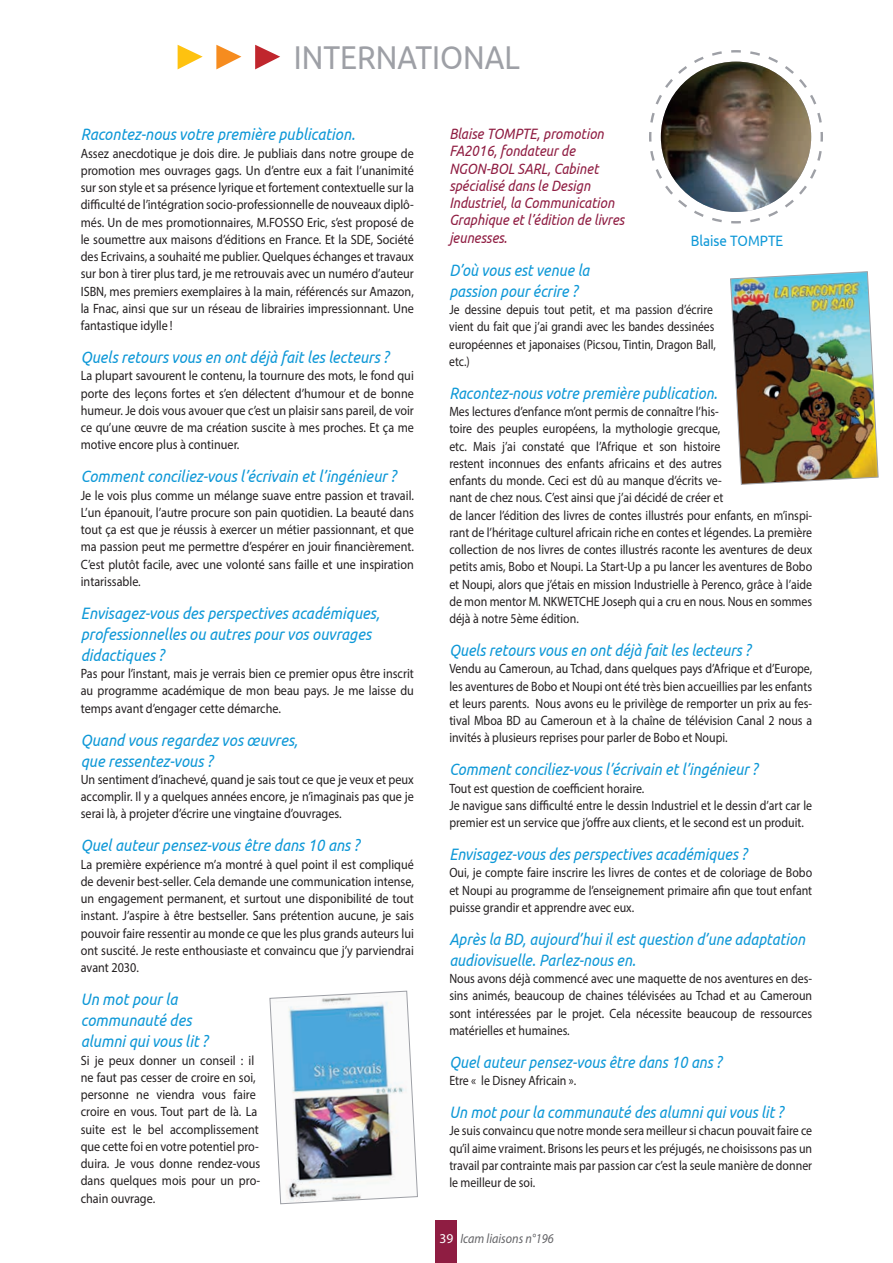
<style>
.page{position:relative;width:893px;height:1263px;background:#fff}
.page>*{position:absolute;margin:0;border:0;box-sizing:border-box;transform-origin:0 0}
.t1{font:33px "Ubuntu";color:#9ea0a6;scale:.9 1}
.t2{font:italic 16.5px/21px "Ubuntu";color:#0e98d7;scale:.88 1}
.t3{font:italic 16.5px/21px "Ubuntu";color:#0e98d7;scale:.9 1}
.t4{font:italic 15px/17.2px "Ubuntu";color:#8f1d42;scale:.88 1}
.t5{font:15px "Ubuntu";color:#0e98d7;scale:.9 1}
.t6{font:13.5px/17.2px "Myriad Pro";color:#231f20;text-align:justify;scale:.9 1}
.t7{font:13.5px/17.2px "Myriad Pro";color:#231f20;text-align:justify;scale:.88 1}
.t8{font:italic 13.5px "Myriad Pro";color:#636366;scale:.9 1}
.s1{font-style:normal;color:#fff}
</style>
<div class="page">
<div style="left:436px;top:1220px;width:21px;height:43px;background:#8f1d42"></div>
<svg style="left:178px;top:45px;width:25px;height:24px"></svg>
<svg style="left:216px;top:45px;width:25px;height:24px"></svg>
<svg style="left:255px;top:45px;width:25px;height:24px"></svg>
<svg style="left:649px;top:50px;width:174px;height:174px"></svg>
<img style="left:661px;top:62px;width:150px;height:150px;border-radius:75px">
<img style="left:269px;top:991px;width:149px;height:213px">
<img style="left:730px;top:271px;width:149px;height:214px">
<h1 class="t1" style="left:294px;top:38px;width:253px">INTERNATIONAL</h1>
<p class="t3" style="left:81px;top:123px;width:306px">Racontez-nous votre première publication.</p>
<p class="t6" style="left:81px;top:144px;width:372px">Assez anecdotique je dois dire. Je publiais dans notre groupe de promotion mes ouvrages gags. Un d’entre eux a fait l’unanimité sur son style et sa présence lyrique et fortement contextuelle sur la difficulté de l’intégration socio-professionnelle de nouveaux diplô&shy;més. Un de mes promotionnaires, M.FOSSO Eric, s’est proposé de le soumettre aux maisons d’éditions en France. Et la SDE, Société des Ecrivains, a souhaité me publier. Quelques échanges et travaux sur bon à tirer plus tard, je me retrouvais avec un numéro d’auteur ISBN, mes premiers exemplaires à la main, référencés sur Amazon, la Fnac, ainsi que sur un réseau de librairies impressionnant. Une fantastique idylle !</p>
<p class="t3" style="left:81px;top:346px;width:344px">Quels retours vous en ont déjà fait les lecteurs ?</p>
<p class="t6" style="left:81px;top:367px;width:372px">La plupart savourent le contenu, la tournure des mots, le fond qui porte des leçons fortes et s’en délectent d’humour et de bonne humeur. Je dois vous avouer que c’est un plaisir sans pareil, de voir ce qu’une œuvre de ma création suscite à mes proches. Et ça me motive encore plus à continuer.</p>
<p class="t3" style="left:81px;top:465px;width:352px">Comment conciliez-vous l’écrivain et l’ingénieur ?</p>
<p class="t6" style="left:81px;top:486px;width:372px">Je le vois plus comme un mélange suave entre passion et travail.<br>L’un épanouit, l’autre procure son pain quotidien. La beauté dans tout ça est que je réussis à exercer un métier passionnant, et que ma passion peut me permettre d’espérer en jouir financièrement.<br>C’est plutôt facile, avec une volonté sans faille et une inspiration intarissable.</p>
<p class="t3" style="left:81px;top:602px;width:334px">Envisagez-vous des perspectives académiques, professionnelles ou autres pour vos ouvrages didactiques ?</p>
<p class="t6" style="left:81px;top:665px;width:372px">Pas pour l’instant, mais je verrais bien ce premier opus être inscrit au programme académique de mon beau pays. Je me laisse du temps avant d’engager cette démarche.</p>
<p class="t3" style="left:81px;top:729px;width:243px">Quand vous regardez vos œuvres, que ressentez-vous ?</p>
<p class="t6" style="left:81px;top:770px;width:372px">Un sentiment d’inachevé, quand je sais tout ce que je veux et peux accomplir. Il y a quelques années encore, je n’imaginais pas que je serai là, à projeter d’écrire une vingtaine d’ouvrages.</p>
<p class="t3" style="left:81px;top:834px;width:311px">Quel auteur pensez-vous être dans 10 ans ?</p>
<p class="t6" style="left:81px;top:855px;width:372px">La première expérience m’a montré à quel point il est compliqué de devenir best-seller. Cela demande une communication intense, un engagement permanent, et surtout une disponibilité de tout instant. J’aspire à être bestseller. Sans prétention aucune, je sais pouvoir faire ressentir au monde ce que les plus grands auteurs lui ont suscité. Je reste enthousiaste et convaincu que j’y parviendrai avant 2030.</p>
<p class="t3" style="left:81px;top:988px;width:143px">Un mot pour la communauté des alumni qui vous lit ?</p>
<p class="t6" style="left:81px;top:1051px;width:201px;text-align:left">Si je peux donner un conseil : il ne faut pas cesser de croire en soi, personne ne viendra vous faire croire en vous. Tout part de là. La suite est le bel accomplissement que cette foi en votre potentiel pro&shy;duira. Je vous donne rendez-vous dans quelques mois pour un pro&shy;chain ouvrage.</p>
<p class="t4" style="left:449px;top:125px;width:200px">Blaise TOMPTE, promotion<br>FA2016, fondateur de<br>NGON-BOL SARL, Cabinet spécialisé dans le Design<br>Industriel, la Communication<br>Graphique et l’édition de livres jeunesses.</p>
<p class="t2" style="left:449px;top:259px;width:161px">D’où vous est venue la passion pour écrire ?</p>
<p class="t7" style="left:449px;top:301px;width:304px;text-align:left">Je dessine depuis tout petit, et ma passion d’écrire vient du fait que j’ai grandi avec les bandes dessinées européennes et japonaises (Picsou, Tintin, Dragon Ball, etc.)</p>
<p class="t2" style="left:449px;top:382px;width:306px">Racontez-nous votre première publication.</p>
<p class="t7" style="left:449px;top:403px;width:414px;text-align:left">Mes lectures d’enfance m’ont permis de connaître l’his-<br>toire des peuples européens, la mythologie grecque,<br>etc. Mais j’ai constaté que l’Afrique et son histoire<br>restent inconnues des enfants africains et des autres<br>enfants du monde. Ceci est dû au manque d’écrits ve-<br>nant de chez nous. C’est ainsi que j’ai décidé de créer et<br>de lancer l’édition des livres de contes illustrés pour enfants, en m’inspi&shy;rant de l’héritage culturel africain riche en contes et légendes. La première collection de nos livres de contes illustrés raconte les aventures de deux petits amis, Bobo et Noupi. La Start-Up a pu lancer les aventures de Bobo et Noupi, alors que j’étais en mission Industrielle à Perenco, grâce à l’aide de mon mentor M. NKWETCHE Joseph qui a cru en nous. Nous en sommes déjà à notre 5ème édition.</p>
<p class="t2" style="left:449px;top:639px;width:344px">Quels retours vous en ont déjà fait les lecteurs ?</p>
<p class="t7" style="left:449px;top:660px;width:414px">Vendu au Cameroun, au Tchad, dans quelques pays d’Afrique et d’Europe, les aventures de Bobo et Noupi ont été très bien accueillies par les enfants et leurs parents. Nous avons eu le privilège de remporter un prix au fes&shy;tival Mboa BD au Cameroun et à la chaîne de télévision Canal 2 nous a invités à plusieurs reprises pour parler de Bobo et Noupi.</p>
<p class="t2" style="left:449px;top:758px;width:352px">Comment conciliez-vous l’écrivain et l’ingénieur ?</p>
<p class="t7" style="left:449px;top:779px;width:414px;text-align:left">Tout est question de coefficient horaire.<br>Je navigue sans difficulté entre le dessin Industriel et le dessin d’art car le premier est un service que j’offre aux clients, et le second est un produit.</p>
<p class="t2" style="left:449px;top:843px;width:340px">Envisagez-vous des perspectives académiques ?</p>
<p class="t7" style="left:449px;top:864px;width:414px">Oui, je compte faire inscrire les livres de contes et de coloriage de Bobo et Noupi au programme de l’enseignement primaire afin que tout enfant puisse grandir et apprendre avec eux.</p>
<p class="t2" style="left:449px;top:928px;width:406px">Après la BD, aujourd’hui il est question d’une adaptation audiovisuelle. Parlez-nous en.</p>
<p class="t7" style="left:449px;top:970px;width:414px">Nous avons déjà commencé avec une maquette de nos aventures en des&shy;sins animés, beaucoup de chaines télévisées au Tchad et au Cameroun sont intéressées par le projet. Cela nécessite beaucoup de ressources matérielles et humaines.</p>
<p class="t2" style="left:449px;top:1051px;width:311px">Quel auteur pensez-vous être dans 10 ans ?</p>
<p class="t7" style="left:449px;top:1072px;width:146px">Etre « le Disney Africain ».</p>
<p class="t2" style="left:449px;top:1101px;width:381px">Un mot pour la communauté des alumni qui vous lit ?</p>
<p class="t7" style="left:449px;top:1122px;width:414px">Je suis convaincu que notre monde sera meilleur si chacun pouvait faire ce qu’il aime vraiment. Brisons les peurs et les préjugés, ne choisissons pas un travail par contrainte mais par passion car c’est la seule manière de donner le meilleur de soi.</p>
<p class="t5" style="left:691px;top:232px;width:104px">Blaise TOMPTE</p>
<p class="t8" style="left:439px;top:1230px;width:128px"><span class="s1">39</span> Icam liaisons n°196</p>
</div>
